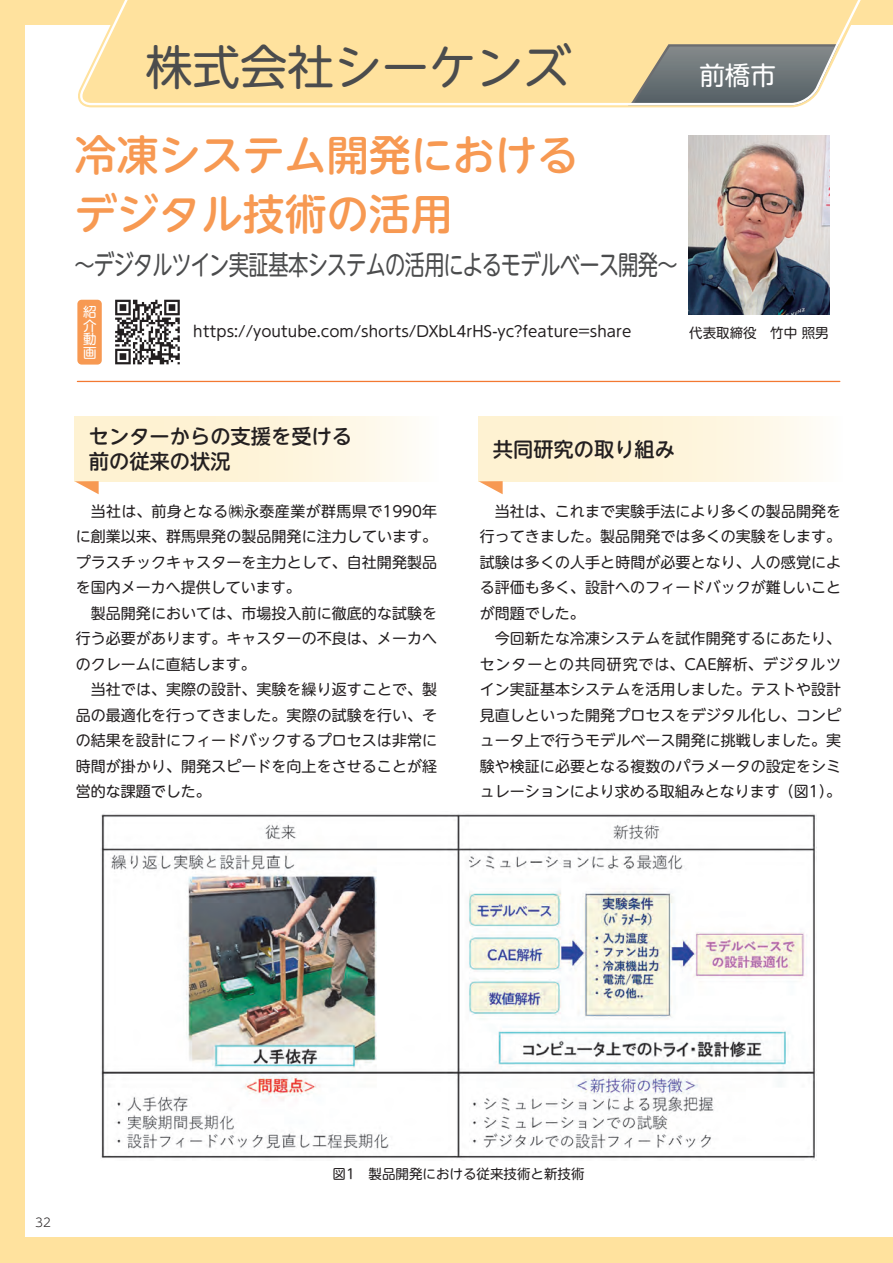
<style>
.page{position:relative;width:893px;height:1263px;background:#ffe29e}
.page>*{position:absolute;margin:0;border:0;box-sizing:border-box;transform-origin:0 0}
.t1{font:47.25px "UD Shin M Go Pr 6 N";color:#4b4c4d}
.t2{font:500 42px/58.5px "UD Shin M Go Pr 6 N";color:#f79952}
.t3{font:27px "UD Shin M Go Pr 6 N";letter-spacing:-.04em;color:#4b4c4d;scale:.75 1}
.t4{font:25.5px "UD Shin M Go Pr 6 N";color:#fff}
.t5{font:500 20.25px/25.5px "UD Shin M Go Pr 6 N";color:#231f20}
.t6{font:15px/25.5px "UD Shin M Go Pr 6 N";letter-spacing:.005em;color:#231f20}
.t7{font:13.5px "UD Shin M Go Pr 6 N";color:#231f20}
.t8{font:13.5px/13.5px "UD Shin M Go Pr 6 N";color:#fff;text-align:justify}
.t9{font:300 12px "UD Shin M Go Pr 6 N";color:#231f20}
</style>
<div class="page">
<div style="left:26px;top:26px;width:867px;height:1211px;background:#fff"></div>
<svg style="left:78px;top:0;width:790px;height:106px"></svg>
<img style="left:101px;top:814px;width:716px;height:347px">
<img style="left:689px;top:136px;width:140px;height:179px">
<div style="left:75px;top:416px;width:363px;height:65px;background:linear-gradient(to right,#feefc9,#fefbf2)"></div>
<svg style="left:75px;top:481px;width:24px;height:13px"></svg>
<div style="left:77px;top:300px;width:25px;height:65px;background:#f79952;border-radius:4px"></div>
<div style="left:479px;top:416px;width:363px;height:65px;background:linear-gradient(to right,#feefc9,#fefbf2)"></div>
<svg style="left:479px;top:481px;width:24px;height:13px"></svg>
<svg style="left:115px;top:300px;width:65px;height:64px"></svg>
<hr style="left:77px;top:381px;width:763px;height:1px;background:#f37932">
<h1 class="t1" style="left:145px;top:28px;width:427px">株式会社シーケンズ</h1>
<h3 class="t4" style="left:699px;top:54px;width:78px">前橋市</h3>
<h2 class="t2" style="left:75px;top:124px;width:505px">冷凍システム開発におけるデジタル技術の活用</h2>
<h3 class="t3" style="left:74px;top:243px;width:806px">～デジタルツイン実証基本システムの活用によるモデルベース開発～</h3>
<p class="t8" style="left:83px;top:304px;width:15px">紹介動画</p>
<p class="t6" style="left:193px;top:318px;width:440px">https://youtube.com/shorts/DXbL4rHS-yc?feature=share</p>
<p class="t7" style="left:689px;top:321px;width:141px">代表取締役　竹中 照男</p>
<h3 class="t5" style="left:89px;top:422px;width:265px">センターからの支援を受ける前の従来の状況</h3>
<h3 class="t5" style="left:493px;top:435px;width:184px">共同研究の取り組み</h3>
<p class="t6" style="left:76px;top:497px;width:363px">　当社は、前身となる㈱永泰産業が群馬県で1990年に創業以来、群馬県発の製品開発に注力しています。プラスチックキャスターを主力として、自社開発製品を国内メーカへ提供しています。<br>　製品開発においては、市場投入前に徹底的な試験を行う必要があります。キャスターの不良は、メーカへのクレームに直結します。<br>　当社では、実際の設計、実験を繰り返すことで、製品の最適化を行ってきました。実際の試験を行い、その結果を設計にフィードバックするプロセスは非常に時間が掛かり、開発スピードを向上をさせることが経営的な課題でした。</p>
<p class="t6" style="left:480px;top:497px;width:363px">　当社は、これまで実験手法により多くの製品開発を行ってきました。製品開発では多くの実験をします。試験は多くの人手と時間が必要となり、人の感覚による評価も多く、設計へのフィードバックが難しいことが問題でした。<br>　今回新たな冷凍システムを試作開発するにあたり、センターとの共同研究では、CAE解析、デジタルツイン実証基本システムを活用しました。テストや設計見直しといった開発プロセスをデジタル化し、コンピュータ上で行うモデルベース開発に挑戦しました。実験や検証に必要となる複数のパラメータの設定をシミュレーションにより求める取組みとなります（図1）。</p>
<p class="t9" style="left:35px;top:1212px;width:17px">32</p>
<p class="t7" style="left:333px;top:1163px;width:253px">図1　製品開発における従来技術と新技術</p>
</div>
